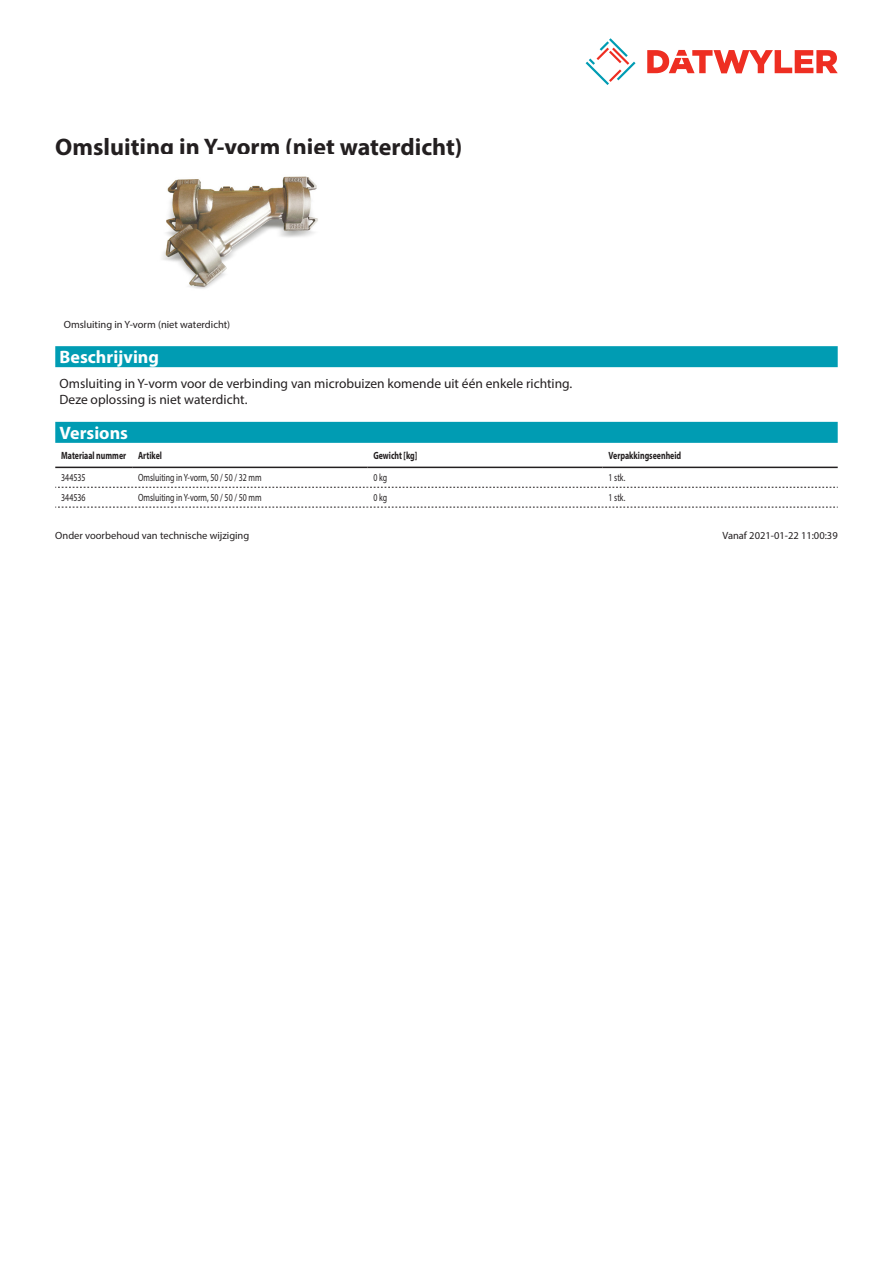
<style>
.page{position:relative;width:893px;height:1263px;background:#fff}
.page>*{position:absolute;margin:0;border:0;box-sizing:border-box;transform-origin:0 0}
.Product_Head{font:700 24px "Myriad Pro";color:#231f20}
.Standard_Head_Proper{font:700 18px "Myriad Pro";color:#fff}
.Standard_text{font:13.5px/16.2px "Myriad Pro";color:#231f20}
.myriadlight{font:10.5px "Myriad Pro";color:#231f20;scale:.75 1}
.Footnote{font:10.5px "Myriad Pro";color:#231f20}
.myriadbold{font:700 10.5px "Myriad Pro";color:#231f20;scale:.75 1}
.imagetext{font:10.5px "Myriad Pro";color:#231f20}
</style>
<div class="page">
<svg style="left:586px;top:38px;width:49px;height:47px"></svg>
<svg style="left:647px;top:50px;width:191px;height:23px"></svg>
<img style="left:162px;top:176px;width:156px;height:113px">
<div style="left:55px;top:422px;width:783px;height:21px;background:#009cb3"></div>
<hr style="left:55px;top:467px;width:77px;height:1px;background:#231f20">
<hr style="left:132px;top:467px;width:235px;height:1px;background:#231f20">
<hr style="left:367px;top:467px;width:235px;height:1px;background:#231f20">
<hr style="left:602px;top:467px;width:236px;height:1px;background:#231f20">
<svg style="left:55px;top:487px;width:783px;height:1px"></svg>
<svg style="left:55px;top:507px;width:783px;height:1px"></svg>
<div style="left:55px;top:346px;width:783px;height:21px;background:#009cb3"></div>
<p class="Product_Head" style="left:55px;top:131px;width:409px">Omsluiting in Y-vorm (niet waterdicht)</p>
<p class="imagetext" style="left:64px;top:318px;width:168px">Omsluiting in Y-vorm (niet waterdicht)</p>
<p class="Standard_Head_Proper" style="left:60px;top:345px;width:101px">Beschrijving</p>
<p class="Standard_text" style="left:60px;top:375px;width:514px">Omsluiting in Y-vorm voor de verbinding van microbuizen komende uit één enkele richting.<br>Deze oplossing is niet waterdicht.</p>
<p class="Standard_Head_Proper" style="left:60px;top:421px;width:70px">Versions</p>
<p class="myriadbold" style="left:61px;top:448px;width:88px">Materiaal nummer</p>
<p class="myriadbold" style="left:138px;top:448px;width:33px">Artikel</p>
<p class="myriadbold" style="left:373px;top:448px;width:60px">Gewicht [kg]</p>
<p class="myriadbold" style="left:608px;top:448px;width:98px">Verpakkingseenheid</p>
<p class="myriadlight" style="left:61px;top:471px;width:34px">344535</p>
<p class="myriadlight" style="left:138px;top:471px;width:166px">Omsluiting in Y-vorm, 50 / 50 / 32 mm</p>
<p class="myriadlight" style="left:373px;top:471px;width:20px">0 kg</p>
<p class="myriadlight" style="left:608px;top:471px;width:24px">1 stk.</p>
<p class="myriadlight" style="left:61px;top:491px;width:34px">344536</p>
<p class="myriadlight" style="left:138px;top:491px;width:166px">Omsluiting in Y-vorm, 50 / 50 / 50 mm</p>
<p class="myriadlight" style="left:373px;top:491px;width:20px">0 kg</p>
<p class="myriadlight" style="left:608px;top:491px;width:24px">1 stk.</p>
<p class="Footnote" style="left:55px;top:529px;width:196px">Onder voorbehoud van technische wijziging</p>
<p class="Footnote" style="left:722px;top:529px;width:117px">Vanaf 2021-01-22 11:00:39</p>
</div>
